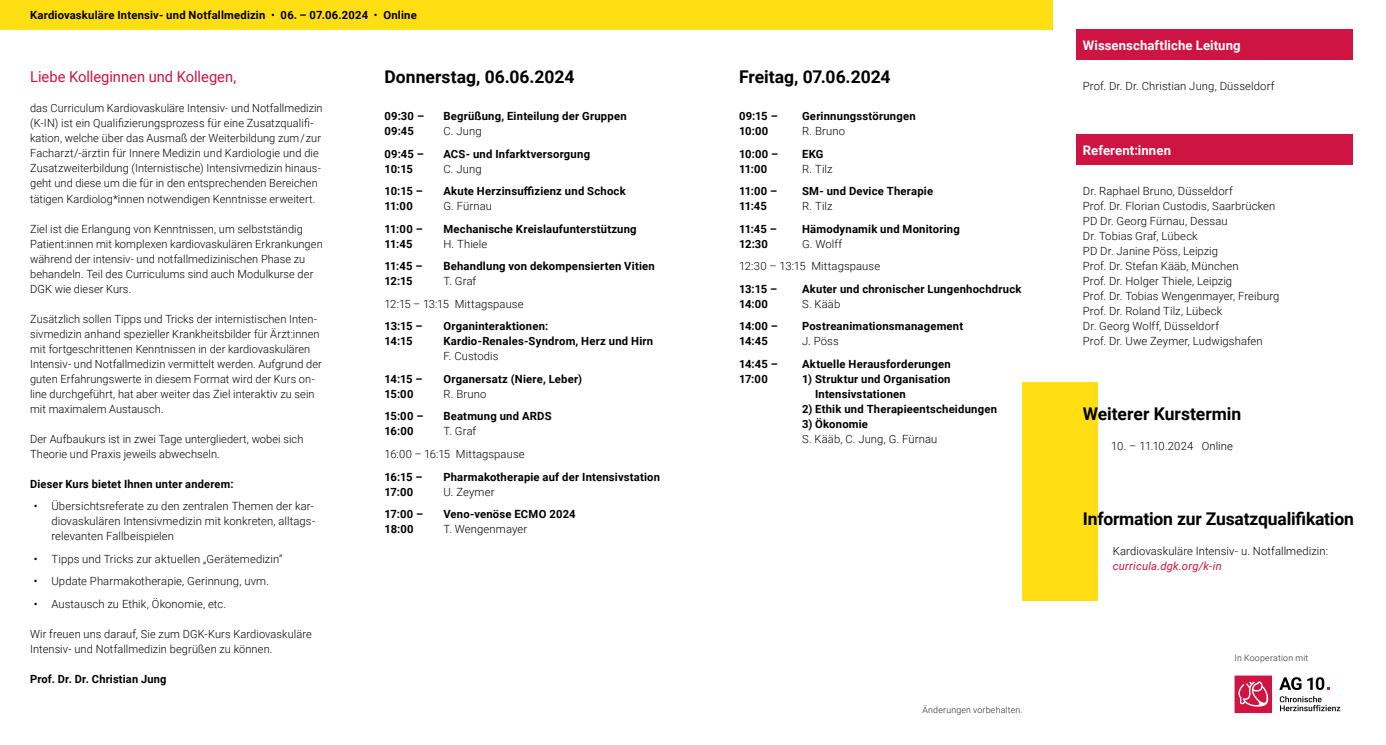
<style>
.page{position:relative;width:1386px;height:745px;background:#fff}
.page>*{position:absolute;margin:0;border:0;box-sizing:border-box;transform-origin:0 0}
.t1{font:700 17.5px "Roboto";letter-spacing:-.005em;color:#000}
.t2{font:15px "Roboto";color:#ce1442}
.t3{font:700 13.12px "Roboto";letter-spacing:.005em;color:#fff}
.t4{font:300 11.25px/15px "Roboto";letter-spacing:.01em;color:#000}
.t5{font:700 11.25px/15px "Roboto";letter-spacing:.02em;color:#000}
.t6{font:italic 11.25px "Roboto";letter-spacing:.02em;color:#ce1442}
.t7{font:300 8.75px "Roboto";letter-spacing:.03em;color:#282827}
.s1{font-weight:400}
</style>
<div class="page">
<div style="left:1075px;top:30px;width:277px;height:30px;background:#ce1442"></div>
<div style="left:1075px;top:135px;width:277px;height:30px;background:#ce1442"></div>
<div style="left:0;top:0;width:1052px;height:30px;background:#ffde14"></div>
<div style="left:1022px;top:382px;width:76px;height:218px;background:#ffde14"></div>
<svg style="left:1279px;top:677px;width:22px;height:12px"></svg>
<svg style="left:1307px;top:677px;width:22px;height:12px"></svg>
<svg style="left:1279px;top:696px;width:61px;height:14px"></svg>
<svg style="left:1234px;top:675px;width:37px;height:37px"></svg>
<p class="t5" style="left:30px;top:7px;width:388px">Kardiovaskuläre Intensiv- und Notfallmedizin <span class="s1">•</span> 06. – 07.06.2024 <span class="s1">•</span> Online</p>
<h2 class="t2" style="left:30px;top:66px;width:208px">Liebe Kolleginnen und Kollegen,</h2>
<p class="t4" style="left:30px;top:100px;width:294px">das Curriculum Kardiovaskuläre Intensiv- und Notfallmedizin (K-IN) ist ein Qualifizierungsprozess für eine Zusatzqualifi&shy;kation, welche über das Ausmaß der Weiterbildung zum / zur Facharzt/-ärztin für Innere Medizin und Kardiologie und die Zusatzweiterbildung (Internistische) Intensivmedizin hinaus&shy;geht und diese um die für in den entsprechenden Bereichen tätigen Kardiolog*innen notwendigen Kenntnisse erweitert.</p>
<p class="t4" style="left:30px;top:220px;width:294px">Ziel ist die Erlangung von Kenntnissen, um selbstständig Patient:innen mit komplexen kardiovaskulären Erkrankungen während der intensiv- und notfallmedizinischen Phase zu behandeln. Teil des Curriculums sind auch Modulkurse der DGK wie dieser Kurs.</p>
<p class="t4" style="left:30px;top:310px;width:293px">Zusätzlich sollen Tipps und Tricks der internistischen Inten&shy;sivmedizin anhand spezieller Krankheitsbilder für Ärzt:innen mit fortgeschrittenen Kenntnissen in der kardiovaskulären Intensiv- und Notfallmedizin vermittelt werden. Aufgrund der guten Erfahrungswerte in diesem Format wird der Kurs on&shy;line durchgeführt, hat aber weiter das Ziel interaktiv zu sein mit maximalem Austausch.</p>
<p class="t4" style="left:30px;top:430px;width:275px">Der Aufbaukurs ist in zwei Tage untergliedert, wobei sich<br>Theorie und Praxis jeweils abwechseln.</p>
<p class="t5" style="left:30px;top:475px;width:205px">Dieser Kurs bietet Ihnen unter anderem:</p>
<p class="t4" style="left:51px;top:498px;width:265px;text-indent:-18px"><span class="s1">•</span> Übersichtsreferate zu den zentralen Themen der kar&shy;diovaskulären Intensivmedizin mit konkreten, alltags&shy;relevanten Fallbeispielen</p>
<p class="t4" style="left:34px;top:550px;width:250px"><span class="s1">•</span> Tipps und Tricks zur aktuellen „Gerätemedizin“</p>
<p class="t4" style="left:34px;top:573px;width:237px"><span class="s1">•</span> Update Pharmakotherapie, Gerinnung, uvm.</p>
<p class="t4" style="left:34px;top:595px;width:194px"><span class="s1">•</span> Austausch zu Ethik, Ökonomie, etc.</p>
<p class="t4" style="left:30px;top:625px;width:283px">Wir freuen uns darauf, Sie zum DGK-Kurs Kardiovaskuläre<br>Intensiv- und Notfallmedizin begrüßen zu können.</p>
<p class="t5" style="left:30px;top:670px;width:138px">Prof. Dr. Dr. Christian Jung</p>
<h1 class="t1" style="left:384px;top:64px;width:191px">Donnerstag, 06.06.2024</h1>
<p class="t5" style="left:384px;top:108px;width:41px">09:30 –<br>09:45</p>
<p class="t5" style="left:443px;top:108px;width:185px">Begrüßung, Einteilung der Gruppen</p>
<p class="t4" style="left:443px;top:123px;width:40px">C. Jung</p>
<p class="t5" style="left:384px;top:146px;width:41px">09:45 –<br>10:15</p>
<p class="t5" style="left:443px;top:146px;width:148px">ACS- und Infarktversorgung</p>
<p class="t4" style="left:443px;top:161px;width:40px">C. Jung</p>
<p class="t5" style="left:384px;top:183px;width:40px">10:15 –<br>11:00</p>
<p class="t5" style="left:443px;top:183px;width:184px">Akute Herzinsuffizienz und Schock</p>
<p class="t4" style="left:443px;top:198px;width:50px">G. Fürnau</p>
<p class="t5" style="left:384px;top:221px;width:40px">11:00 –<br>11:45</p>
<p class="t5" style="left:443px;top:221px;width:195px">Mechanische Kreislaufunterstützung</p>
<p class="t4" style="left:443px;top:236px;width:45px">H. Thiele</p>
<p class="t5" style="left:384px;top:258px;width:39px">11:45 –<br>12:15</p>
<p class="t5" style="left:443px;top:258px;width:213px">Behandlung von dekompensierten Vitien</p>
<p class="t4" style="left:384px;top:269px;width:140px;line-height:22.5px;text-indent:59px">T. Graf<br>12:15 – 13:15 Mittagspause</p>
<p class="t5" style="left:384px;top:318px;width:40px">13:15 –<br>14:15</p>
<p class="t5" style="left:443px;top:318px;width:211px">Organinteraktionen:<br>Kardio-Renales-Syndrom, Herz und Hirn</p>
<p class="t4" style="left:443px;top:348px;width:57px">F. Custodis</p>
<p class="t5" style="left:384px;top:371px;width:40px">14:15 –<br>15:00</p>
<p class="t5" style="left:443px;top:371px;width:140px">Organersatz (Niere, Leber)</p>
<p class="t4" style="left:443px;top:386px;width:44px">R. Bruno</p>
<p class="t5" style="left:384px;top:408px;width:40px">15:00 –<br>16:00</p>
<p class="t5" style="left:443px;top:408px;width:110px">Beatmung und ARDS</p>
<p class="t4" style="left:384px;top:419px;width:141px;line-height:22.5px;text-indent:59px">T. Graf<br>16:00 – 16:15 Mittagspause</p>
<p class="t5" style="left:384px;top:468px;width:40px">16:15 –<br>17:00</p>
<p class="t5" style="left:443px;top:468px;width:218px">Pharmakotherapie auf der Intensivstation</p>
<p class="t4" style="left:443px;top:483px;width:53px">U. Zeymer</p>
<p class="t5" style="left:384px;top:506px;width:40px">17:00 –<br>18:00</p>
<p class="t5" style="left:443px;top:506px;width:134px">Veno-venöse ECMO 2024</p>
<p class="t4" style="left:443px;top:521px;width:85px">T. Wengenmayer</p>
<h1 class="t1" style="left:739px;top:64px;width:153px">Freitag, 07.06.2024</h1>
<p class="t5" style="left:739px;top:108px;width:40px">09:15 –<br>10:00</p>
<p class="t5" style="left:802px;top:108px;width:115px">Gerinnungsstörungen</p>
<p class="t4" style="left:802px;top:123px;width:44px">R. Bruno</p>
<p class="t5" style="left:739px;top:146px;width:41px">10:00 –<br>11:00</p>
<p class="t5" style="left:802px;top:146px;width:23px">EKG</p>
<p class="t4" style="left:802px;top:161px;width:32px">R. Tilz</p>
<p class="t5" style="left:739px;top:183px;width:40px">11:00 –<br>11:45</p>
<p class="t5" style="left:802px;top:183px;width:132px">SM- und Device Therapie</p>
<p class="t4" style="left:802px;top:198px;width:32px">R. Tilz</p>
<p class="t5" style="left:739px;top:221px;width:39px">11:45 –<br>12:30</p>
<p class="t5" style="left:802px;top:221px;width:159px">Hämodynamik und Monitoring</p>
<p class="t4" style="left:739px;top:232px;width:143px;line-height:22.5px;text-indent:63px">G. Wolff<br>12:30 – 13:15 Mittagspause</p>
<p class="t5" style="left:739px;top:281px;width:40px">13:15 –<br>14:00</p>
<p class="t5" style="left:802px;top:281px;width:221px">Akuter und chronischer Lungenhochdruck</p>
<p class="t4" style="left:802px;top:296px;width:40px">S. Kääb</p>
<p class="t5" style="left:739px;top:318px;width:40px">14:00 –<br>14:45</p>
<p class="t5" style="left:802px;top:318px;width:163px">Postreanimationsmanagement</p>
<p class="t4" style="left:802px;top:333px;width:38px">J. Pöss</p>
<p class="t5" style="left:739px;top:356px;width:40px">14:45 –<br>17:00</p>
<p class="t5" style="left:802px;top:356px;width:150px">Aktuelle Herausforderungen</p>
<p class="t5" style="left:815px;top:371px;width:137px;text-indent:-13px">1) Struktur und Organisation<br>Intensivstationen</p>
<p class="t5" style="left:802px;top:401px;width:196px">2) Ethik und Therapieentscheidungen</p>
<p class="t5" style="left:802px;top:416px;width:67px">3) Ökonomie</p>
<p class="t4" style="left:802px;top:431px;width:137px">S. Kääb, C. Jung, G. Fürnau</p>
<p class="t7" style="left:922px;top:703px;width:102px">Änderungen vorbehalten.</p>
<p class="t3" style="left:1082px;top:36px;width:159px">Wissenschaftliche Leitung</p>
<p class="t4" style="left:1082px;top:78px;width:193px">Prof. Dr. Dr. Christian Jung, Düsseldorf</p>
<p class="t3" style="left:1082px;top:141px;width:90px">Referent:innen</p>
<p class="t4" style="left:1082px;top:183px;width:198px">Dr. Raphael Bruno, Düsseldorf<br>Prof. Dr. Florian Custodis, Saarbrücken<br>PD Dr. Georg Fürnau, Dessau<br>Dr. Tobias Graf, Lübeck<br>PD Dr. Janine Pöss, Leipzig<br>Prof. Dr. Stefan Kääb, München<br>Prof. Dr. Holger Thiele, Leipzig<br>Prof. Dr. Tobias Wengenmayer, Freiburg<br>Prof. Dr. Roland Tilz, Lübeck<br>Dr. Georg Wolff, Düsseldorf<br>Prof. Dr. Uwe Zeymer, Ludwigshafen</p>
<h1 class="t1" style="left:1082px;top:401px;width:160px">Weiterer Kurstermin</h1>
<p class="t4" style="left:1111px;top:438px;width:123px">10. – 11.10.2024 Online</p>
<h1 class="t1" style="left:1082px;top:506px;width:272px">Information zur Zusatzqualifikation</h1>
<p class="t4" style="left:1112px;top:543px;width:217px">Kardiovaskuläre Intensiv- u. Notfallmedizin:</p>
<p class="t6" style="left:1112px;top:558px;width:110px">curricula.dgk.org/k-in</p>
<p class="t7" style="left:1234px;top:651px;width:75px">In Kooperation mit</p>
</div>
